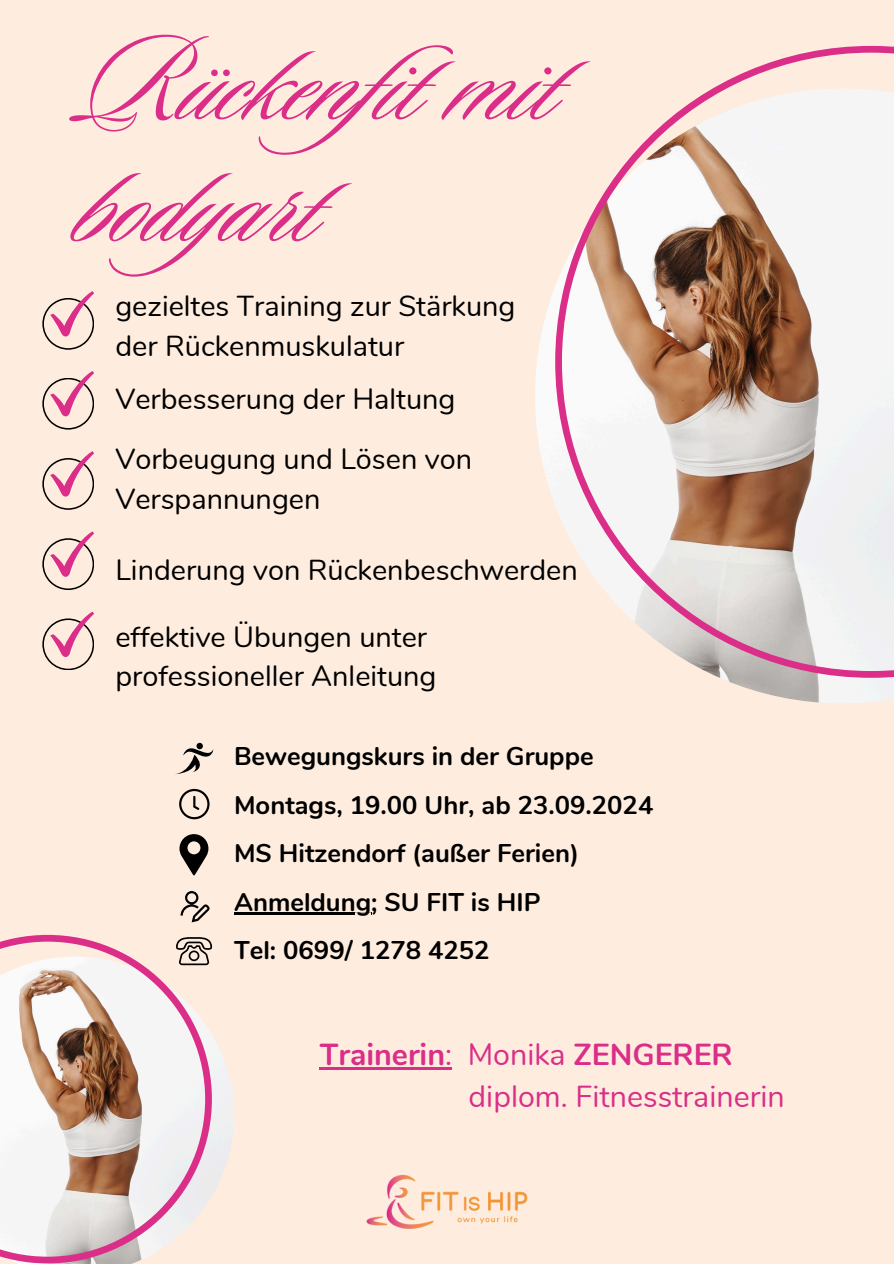
<style>
.page{position:relative;width:894px;height:1264px;background:#fff}
.page>*{position:absolute;margin:0;border:0;box-sizing:border-box;transform-origin:0 0}
.t1{font:126.9px/121.8px "Sloop Script Pro";color:#da2e88}
.t2{font:30.3px/41.7px "Nunito";color:#da2e88}
.t3{font:28.8px/39.3px "Nunito";color:#000}
.t4{font:700 25.65px "Nunito";color:#000}
.s1{font-weight:700}
</style>
<div class="page">
<div style="left:0;top:0;width:893px;height:1263px;background:#feeddf"></div>
<img style="left:535px;top:288px;width:358px;height:415px">
<svg style="left:555px;top:46px;width:338px;height:631px"></svg>
<img style="left:212px;top:1035px;width:22px;height:160px">
<img style="left:366px;top:1174px;width:162px;height:55px">
<svg style="left:0;top:934px;width:212px;height:329px;background:#dfc9c7"></svg>
<svg style="left:180px;top:891px;width:30px;height:31px"></svg>
<svg style="left:179px;top:789px;width:30px;height:30px"></svg>
<svg style="left:179px;top:834px;width:29px;height:41px"></svg>
<svg style="left:176px;top:742px;width:37px;height:32px"></svg>
<svg style="left:42px;top:531px;width:52px;height:59px"></svg>
<svg style="left:42px;top:451px;width:52px;height:59px"></svg>
<svg style="left:42px;top:291px;width:52px;height:59px"></svg>
<svg style="left:42px;top:371px;width:52px;height:58px"></svg>
<svg style="left:42px;top:611px;width:52px;height:59px"></svg>
<svg style="left:176px;top:937px;width:36px;height:28px"></svg>
<hr style="left:234px;top:912px;width:137px;height:3px;background:#000">
<hr style="left:320px;top:1067px;width:125px;height:2px;background:#da2e88">
<svg style="left:445px;top:1067px;width:7px;height:2px"></svg>
<p class="t1" style="left:77px;top:32px;width:483px">Rückenfit mit bodyart</p>
<p class="t3" style="left:115px;top:287px;width:401px">gezieltes Training zur Stärkung der Rückenmuskulatur</p>
<h2 class="t3" style="left:115px;top:379px;width:341px">Verbesserung der Haltung</h2>
<h2 class="t3" style="left:115px;top:440px;width:358px">Vorbeugung und Lösen von<br>Verspannungen</h2>
<p class="t3" style="left:115px;top:550px;width:464px">Linderung von Rückenbeschwerden</p>
<h2 class="t3" style="left:115px;top:617px;width:322px">effektive Übungen unter professioneller Anleitung</h2>
<p class="t4" style="left:234px;top:739px;width:361px">Bewegungskurs in der Gruppe</p>
<h2 class="t4" style="left:234px;top:787px;width:420px">Montags, 19.00 Uhr, ab 23.09.2024</h2>
<p class="t4" style="left:234px;top:836px;width:346px">MS Hitzendorf (außer Ferien)</p>
<h2 class="t4" style="left:234px;top:884px;width:308px">Anmeldung; SU FIT is HIP</h2>
<p class="t4" style="left:234px;top:933px;width:257px">Tel: 0699/ 1278 4252</p>
<p class="t2" style="left:468px;top:1034px;width:317px;text-indent:-149px"><span class="s1">Trainerin</span>: Monika <span class="s1">ZENGERER </span>diplom. Fitnesstrainerin</p>
</div>
